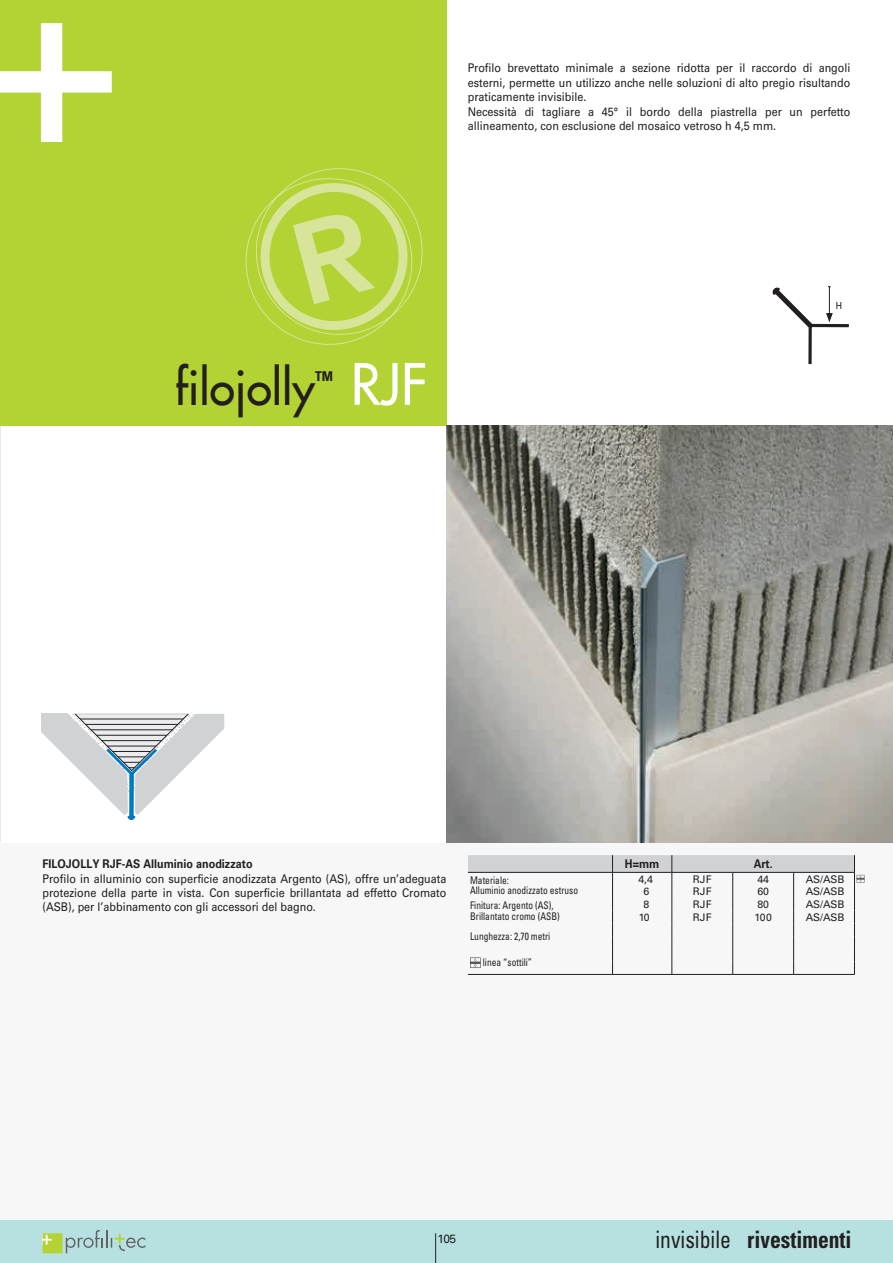
<style>
.page{position:relative;width:893px;height:1263px;background:#fff}
.page>*{position:absolute;margin:0;border:0;box-sizing:border-box;transform-origin:0 0}
.t1{font:55.5px "Futura LT";color:#fff}
.t2{font:46.5px "Futura LT";color:#231f20}
.t3{font:700 condensed 24px "Univers LT Std";color:#231f20;scale:.9 1}
.t4{font:700 condensed 13.5px "Univers LT Std";color:#231f20}
.t5{font:12px/14.4px "Univers LT Std";color:#231f20;scale:.9 1}
.t6{font:700 12px "Univers LT Std";color:#231f20;scale:.9 1}
.t7{font:12px "Univers LT Std";color:#231f20}
.t8{font:condensed 10.5px/10.5px "Univers LT Std";color:#231f20;scale:.9 1}
.t9{font:10.5px "Univers LT Std";color:#231f20}
.t10{font:9.75px "Univers LT Std";color:#231f20;scale:.9 1}
.s1{font-weight:400}
</style>
<div class="page">
<div style="left:0;top:843px;width:893px;height:396px;background:#f7f7f8"></div>
<div style="left:0;top:0;width:446px;height:426px;background:#b3d234"></div>
<svg style="left:0;top:23px;width:112px;height:119px"></svg>
<div style="left:0;top:1220px;width:893px;height:43px;background:#b7e1e1"></div>
<svg style="left:43px;top:1230px;width:102px;height:23px"></svg>
<hr style="left:435px;top:1233px;width:1px;height:30px;background:#231f20">
<img style="left:0;top:426px;width:1px;height:417px">
<img style="left:446px;top:426px;width:447px;height:417px">
<svg style="left:41px;top:714px;width:183px;height:106px"></svg>
<svg style="left:772px;top:286px;width:77px;height:78px"></svg>
<svg style="left:246px;top:168px;width:176px;height:177px"></svg>
<hr style="left:468px;top:974px;width:144px;height:1px;background:#231f20">
<hr style="left:612px;top:974px;width:60px;height:1px;background:#231f20">
<hr style="left:672px;top:974px;width:61px;height:1px;background:#231f20">
<hr style="left:733px;top:974px;width:61px;height:1px;background:#231f20">
<hr style="left:794px;top:974px;width:61px;height:1px;background:#231f20">
<svg style="left:468px;top:855px;width:396px;height:119px"></svg>
<p class="t5" style="left:468px;top:61px;width:427px">Profilo brevettato minimale a sezione ridotta per il raccordo di angoli esterni, permette un utilizzo anche nelle soluzioni di alto pregio risultando praticamente invisibile.<br>Necessità di tagliare a 45° il bordo della piastrella per un perfetto allineamento, con esclusione del mosaico vetroso h 4,5 mm.</p>
<h2 class="t2" style="left:175px;top:357px;width:142px">filojolly</h2>
<p class="t4" style="left:315px;top:368px;width:19px">TM</p>
<h1 class="t1" style="left:351px;top:348px;width:78px">RJF</h1>
<p class="t10" style="left:836px;top:299px;width:9px">H</p>
<p class="t6" style="left:43px;top:857px;width:19px">FILOJOLLY</p>
<p class="t6" style="left:103px;top:857px;width:168px">RJ F-AS Alluminio anodizzato</p>
<p class="t5" style="left:43px;top:871px;width:450px;text-align:justify">Profilo in alluminio con superficie anodizzata Argento (AS), offre un’adeguata protezione della parte in vista. Con superficie brillantata ad effetto Cromato (ASB), per l’abbinamento con gli accessori del bagno.</p>
<p class="t6" style="left:625px;top:857px;width:40px">H=mm</p>
<p class="t6" style="left:754px;top:857px;width:23px">Art.</p>
<p class="t8" style="left:470px;top:874px;width:122px">Materiale:<br>Alluminio anodizzato estruso</p>
<p class="t9" style="left:638px;top:872px;width:16px">4,4</p>
<p class="t9" style="left:693px;top:872px;width:20px">RJF</p>
<p class="t9" style="left:757px;top:872px;width:13px">44</p>
<p class="t9" style="left:806px;top:872px;width:40px">AS/ASB</p>
<p class="t9" style="left:644px;top:885px;width:7px">6</p>
<p class="t9" style="left:693px;top:885px;width:20px">RJF</p>
<p class="t9" style="left:757px;top:885px;width:13px">60</p>
<p class="t9" style="left:806px;top:885px;width:40px">AS/ASB</p>
<p class="t8" style="left:470px;top:900px;width:101px">Finitura: Argento (AS),<br>Brillantato cromo (ASB)</p>
<p class="t9" style="left:644px;top:898px;width:7px">8</p>
<p class="t9" style="left:693px;top:898px;width:20px">RJF</p>
<p class="t9" style="left:757px;top:898px;width:13px">80</p>
<p class="t9" style="left:806px;top:898px;width:40px">AS/ASB</p>
<p class="t9" style="left:639px;top:911px;width:13px">10</p>
<p class="t9" style="left:693px;top:911px;width:20px">RJF</p>
<p class="t9" style="left:754px;top:911px;width:19px">100</p>
<p class="t9" style="left:806px;top:911px;width:40px">AS/ASB</p>
<p class="t8" style="left:470px;top:931px;width:91px">Lunghezza: 2,70 metri</p>
<p class="t8" style="left:483px;top:957px;width:56px">linea “sottili”</p>
<p class="t7" style="left:438px;top:1232px;width:20px">105</p>
<h3 class="t3" style="left:655px;top:1225px;width:220px"><span class="s1">invisibile</span> rivestimenti</h3>
</div>
